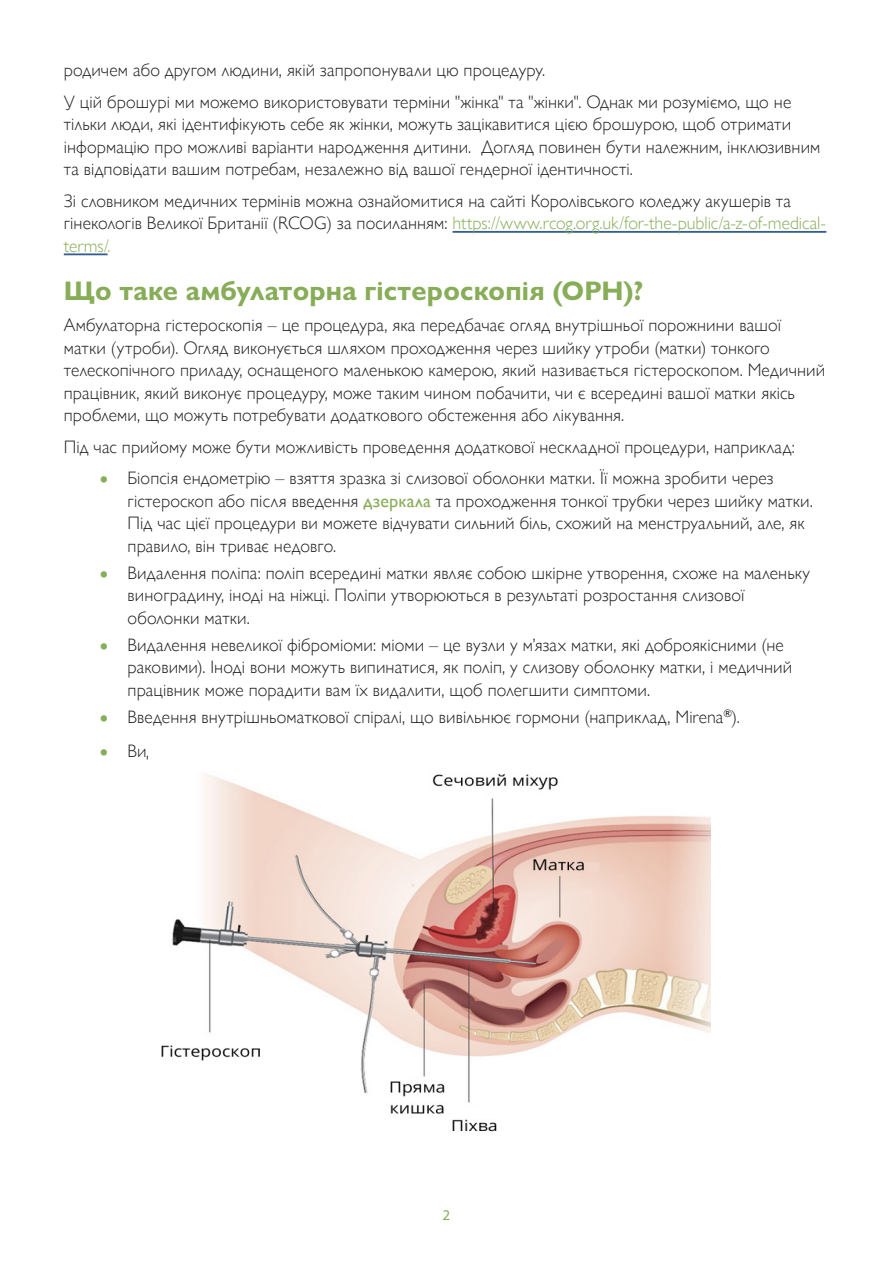
<style>
.page{position:relative;width:893px;height:1263px;background:#fff}
.page>*{position:absolute;margin:0;border:0;box-sizing:border-box;transform-origin:0 0}
.PI_A_head{font:700 27px "Gill Sans Nova";letter-spacing:.01em;color:#88ad58}
.PI_body_text{font:300 18px/22.5px "Gill Sans Nova";letter-spacing:.005em;color:#231f20}
.t1{font:15px "Myriad Pro";color:#88ad58}
.s1{color:#88ad58}
.s2{font-size:31.5px;color:#88ad58}
.s3{font-weight:400;color:#88ad58}
</style>
<div class="page">
<hr style="left:452px;top:231px;width:374px;height:2px;background:#365f91">
<hr style="left:64px;top:253px;width:44px;height:2px;background:#365f91">
<img style="left:161px;top:773px;width:549px;height:359px">
<p class="PI_body_text" style="left:64px;top:59px;width:483px">родичем або другом людини, якій запропонували цю процедуру.</p>
<p class="PI_body_text" style="left:64px;top:90px;width:758px">У цій брошурі ми можемо використовувати терміни "жінка" та "жінки". Однак ми розуміємо, що не тільки люди, які ідентифікують себе як жінки, можуть зацікавитися цією брошурою, щоб отримати інформацію про можливі варіанти народження дитини. Догляд повинен бути належним, інклюзивним та відповідати вашим потребам, незалежно від вашої гендерної ідентичності.</p>
<p class="PI_body_text" style="left:64px;top:189px;width:764px">Зі словником медичних термінів можна ознайомитися на сайті Королівського коледжу акушерів та гінекологів Великої Британії (RCOG) за посиланням: <span class="s1">https://www.rcog.org.uk/for-the-public/a-z-of-medical&shy;terms/.</span></p>
<p class="PI_A_head" style="left:64px;top:274px;width:581px">Що таке амбулаторна гістероскопія (OPH)?</p>
<p class="PI_body_text" style="left:64px;top:314px;width:763px">Амбулаторна гістероскопія – це процедура, яка передбачає огляд внутрішньої порожнини вашої матки (утроби). Огляд виконується шляхом проходження через шийку утроби (матки) тонкого телескопічного приладу, оснащеного маленькою камерою, який називається гістероскопом. Медичний працівник, який виконує процедуру, може таким чином побачити, чи є всередині вашої матки якісь проблеми, що можуть потребувати додаткового обстеження або лікування.</p>
<p class="PI_body_text" style="left:64px;top:435px;width:732px">Під час прийому може бути можливість проведення додаткової нескладної процедури, наприклад:</p>
<p class="PI_body_text" style="left:128px;top:467px;width:687px;text-indent:-30px"><span class="s2">•</span> Біопсія ендометрію – взяття зразка зі слизової оболонки матки. Її можна зробити через гістероскоп або після введення <span class="s3">дзеркала</span> та проходження тонкої трубки через шийку матки.<br>Під час цієї процедури ви можете відчувати сильний біль, схожий на менструальний, але, як правило, він триває недовго.</p>
<p class="PI_body_text" style="left:128px;top:561px;width:684px;text-indent:-30px"><span class="s2">•</span> Видалення поліпа: поліп всередині матки являє собою шкірне утворення, схоже на маленьку виноградину, іноді на ніжці. Поліпи утворюються в результаті розростання слизової оболонки матки.</p>
<p class="PI_body_text" style="left:128px;top:633px;width:666px;text-indent:-30px"><span class="s2">•</span> Видалення невеликої фіброміоми: міоми – це вузли у м’язах матки, які доброякісними (не раковими). Іноді вони можуть випинатися, як поліп, у слизову оболонку матки, і медичний працівник може порадити вам їх видалити, щоб полегшити симптоми.</p>
<p class="PI_body_text" style="left:98px;top:705px;width:643px"><span class="s2">•</span> Введення внутрішньоматкової спіралі, що вивільнює гормони (наприклад, Mirena<sup>®</sup>).</p>
<p class="t1" style="left:443px;top:1205px;width:9px">2</p>
</div>
